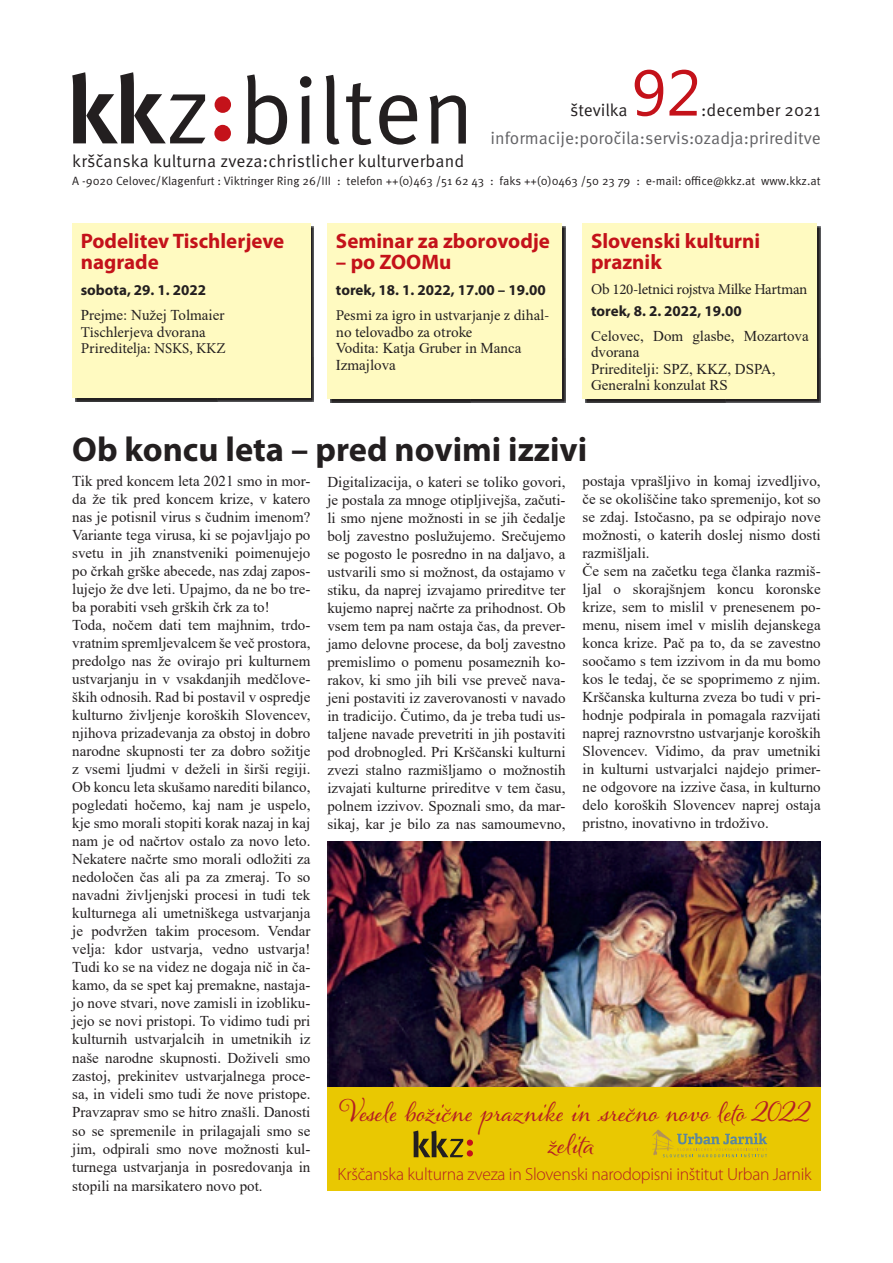
<style>
.page{position:relative;width:893px;height:1263px;background:#fff}
.page>*{position:absolute;margin:0;border:0;box-sizing:border-box;transform-origin:0 0}
.t1{font:94.5px "Meta Pro Norm";letter-spacing:-.005em;color:#231f20}
.t2{font:64.5px "Myanmar Text";color:#c4121a}
.t3{font:40.5px/31.8px "Alana Smooth";letter-spacing:-.015em;color:#b51f23;text-align:center}
.t4{font:700 34.5px "Myriad Pro";color:#231f20}
.t5{font:700 21px/21px "Myriad Pro";color:#c4121a}
.t6{font:300 17.7px "Myriad Pro";letter-spacing:-.015em;color:#b51f23}
.t7{font:17.25px "Meta Pro Norm";color:#231f20}
.t8{font:17.25px "Meta Pro Norm";color:#636366}
.t9{font:15px/18.1px "Times New Roman";color:#231f20}
.t10{font:15px/16.5px "Minion Pro";letter-spacing:-.005em;color:#231f20}
.t11{font:700 15px "Myriad Pro";color:#231f20}
.t12{font:12px "Meta Pro Norm";color:#231f20}
</style>
<div class="page">
<svg style="left:72px;top:72px;width:133px;height:71px"></svg>
<svg style="left:214px;top:96px;width:17px;height:45px"></svg>
<img style="left:75px;top:226px;width:239px;height:175px">
<div style="left:72px;top:223px;width:238px;height:175px;background:#fffac1"></div>
<img style="left:586px;top:226px;width:234px;height:176px">
<div style="left:583px;top:223px;width:234px;height:176px;background:#fffac1"></div>
<img style="left:331px;top:226px;width:234px;height:176px">
<div style="left:327px;top:223px;width:235px;height:176px;background:#fffac1"></div>
<div style="left:327px;top:1081px;width:494px;height:110px;background:#e9c802"></div>
<img style="left:327px;top:841px;width:494px;height:245px">
<svg style="left:413px;top:1130px;width:60px;height:27px"></svg>
<svg style="left:652px;top:1130px;width:115px;height:27px"></svg>
<h1 class="t1" style="left:239px;top:39px;width:237px">bilten</h1>
<h2 class="t2" style="left:632px;top:56px;width:71px">92</h2>
<p class="t7" style="left:570px;top:97px;width:59px">številka</p>
<p class="t7" style="left:701px;top:97px;width:121px">:december 2021</p>
<p class="t8" style="left:490px;top:125px;width:332px">informacije:poročila:servis:ozadja:prireditve</p>
<p class="t7" style="left:72px;top:148px;width:394px">krščanska kulturna zveza:christlicher kulturverband</p>
<p class="t12" style="left:72px;top:171px;width:750px">A -9020 Celovec/Klagenfurt : Viktringer Ring 26/III : telefon ++(0)463 /51 62 43 : faks ++(0)0463 /50 23 79 : e-mail: office@kkz.at www.kkz.at</p>
<h3 class="t5" style="left:81px;top:230px;width:205px">Podelitev Tischlerjeve nagrade</h3>
<p class="t11" style="left:81px;top:282px;width:127px">sobota, 29. 1. 2022</p>
<p class="t9" style="left:81px;top:305px;width:145px">Prejme: Nužej Tolmaier</p>
<p class="t10" style="left:81px;top:324px;width:146px">Tischlerjeva dvorana<br>Prireditelja: NSKS, KKZ</p>
<h3 class="t5" style="left:336px;top:230px;width:216px">Seminar za zborovodje</h3>
<h3 class="t5" style="left:336px;top:251px;width:117px">– po ZOOMu</h3>
<p class="t11" style="left:336px;top:282px;width:211px">torek, 18. 1. 2022, 17.00 – 19.00</p>
<p class="t10" style="left:336px;top:307px;width:215px">Pesmi za igro in ustvarjanje z dihal&shy;no telovadbo za otroke</p>
<p class="t9" style="left:336px;top:339px;width:187px;line-height:16.5px">Vodita: Katja Gruber in Manca<br>Izmajlova</p>
<h3 class="t5" style="left:591px;top:230px;width:171px">Slovenski kulturni praznik</h3>
<p class="t10" style="left:591px;top:281px;width:218px">Ob 120-letnici rojstva Milke Hartman</p>
<p class="t11" style="left:591px;top:302px;width:152px">torek, 8. 2. 2022, 19.00</p>
<p class="t9" style="left:591px;top:327px;width:219px;line-height:16.5px">Celovec, Dom glasbe, Mozartova dvorana<br>Prireditelji: SPZ, KKZ, DSPA,<br>Generalni konzulat RS</p>
<h3 class="t4" style="left:72px;top:430px;width:516px">Ob koncu leta – pred novimi izzivi</h3>
<p class="t9" style="left:72px;top:471px;width:240px">Tik pred koncem leta 2021 smo in mor&shy;da že tik pred koncem krize, v katero nas je potisnil virus s čudnim imenom?<br>Variante tega virusa, ki se pojavljajo po svetu in jih znanstveniki poimenujejo po črkah grške abecede, nas zdaj zapos&shy;lujejo že dve leti. Upajmo, da ne bo tre&shy;ba porabiti vseh grških črk za to!<br>Toda, nočem dati tem majhnim, trdo&shy;vratnim spremljevalcem še več prostora, predolgo nas že ovirajo pri kulturnem ustvarjanju in v vsakdanjih medčlove&shy;ških odnosih. Rad bi postavil v ospredje kulturno življenje koroških Slovencev, njihova prizadevanja za obstoj in dobro narodne skupnosti ter za dobro sožitje z vsemi ljudmi v deželi in širši regiji.<br>Ob koncu leta skušamo narediti bilanco, pogledati hočemo, kaj nam je uspelo, kje smo morali stopiti korak nazaj in kaj nam je od načrtov ostalo za novo leto.<br>Nekatere načrte smo morali odložiti za nedoločen čas ali pa za zmeraj. To so navadni življenjski procesi in tudi tek kulturnega ali umetniškega ustvarjanja je podvržen takim procesom. Vendar velja: kdor ustvarja, vedno ustvarja!<br>Tudi ko se na videz ne dogaja nič in ča&shy;kamo, da se spet kaj premakne, nastaja&shy;jo nove stvari, nove zamisli in izobliku&shy;jejo se novi pristopi. To vidimo tudi pri kulturnih ustvarjalcih in umetnikih iz naše narodne skupnosti. Doživeli smo zastoj, prekinitev ustvarjalnega proce&shy;sa, in videli smo tudi že nove pristope.<br>Pravzaprav smo se hitro znašli. Danosti so se spremenile in prilagajali smo se jim, odpirali smo nove možnosti kul&shy;turnega ustvarjanja in posredovanja in stopili na marsikatero novo pot.</p>
<p class="t9" style="left:327px;top:472px;width:240px;text-align:justify">Digitalizacija, o kateri se toliko govori, je postala za mnoge otipljivejša, začuti&shy;li smo njene možnosti in se jih čedalje bolj zavestno poslužujemo. Srečujemo se pogosto le posredno in na daljavo, a ustvarili smo si možnost, da ostajamo v stiku, da naprej izvajamo prireditve ter kujemo naprej načrte za prihodnost. Ob vsem tem pa nam ostaja čas, da prever&shy;jamo delovne procese, da bolj zavestno premislimo o pomenu posameznih ko&shy;rakov, ki smo jih bili vse preveč nava&shy;jeni postaviti iz zaverovanosti v navado in tradicijo. Čutimo, da je treba tudi us&shy;taljene navade prevetriti in jih postaviti pod drobnogled. Pri Krščanski kulturni zvezi stalno razmišljamo o možnostih izvajati kulturne prireditve v tem času, polnem izzivov. Spoznali smo, da mar&shy;sikaj, kar je bilo za nas samoumevno,</p>
<p class="t9" style="left:583px;top:471px;width:240px">postaja vprašljivo in komaj izvedljivo, če se okoliščine tako spremenijo, kot so se zdaj. Istočasno, pa se odpirajo nove možnosti, o katerih doslej nismo dosti razmišljali.<br>Če sem na začetku tega članka razmiš&shy;ljal o skorajšnjem koncu koronske krize, sem to mislil v prenesenem po&shy;menu, nisem imel v mislih dejanskega konca krize. Pač pa to, da se zavestno soočamo s tem izzivom in da mu bomo kos le tedaj, če se spoprimemo z njim.<br>Krščanska kulturna zveza bo tudi v pri&shy;hodnje podpirala in pomagala razvijati naprej raznovrstno ustvarjanje koroških Slovencev. Vidimo, da prav umetniki in kulturni ustvarjalci najdejo primer&shy;ne odgovore na izzive časa, in kulturno delo koroških Slovencev naprej ostaja pristno, inovativno in trdoživo.</p>
<h3 class="t3" style="left:337px;top:1091px;width:475px">Vesele božične praznike in srečno novo leto 2022 želita</h3>
<p class="t6" style="left:338px;top:1164px;width:475px">Krščanska kulturna zveza in Slovenski narodopisni inštitut Urban Jarnik</p>
</div>
